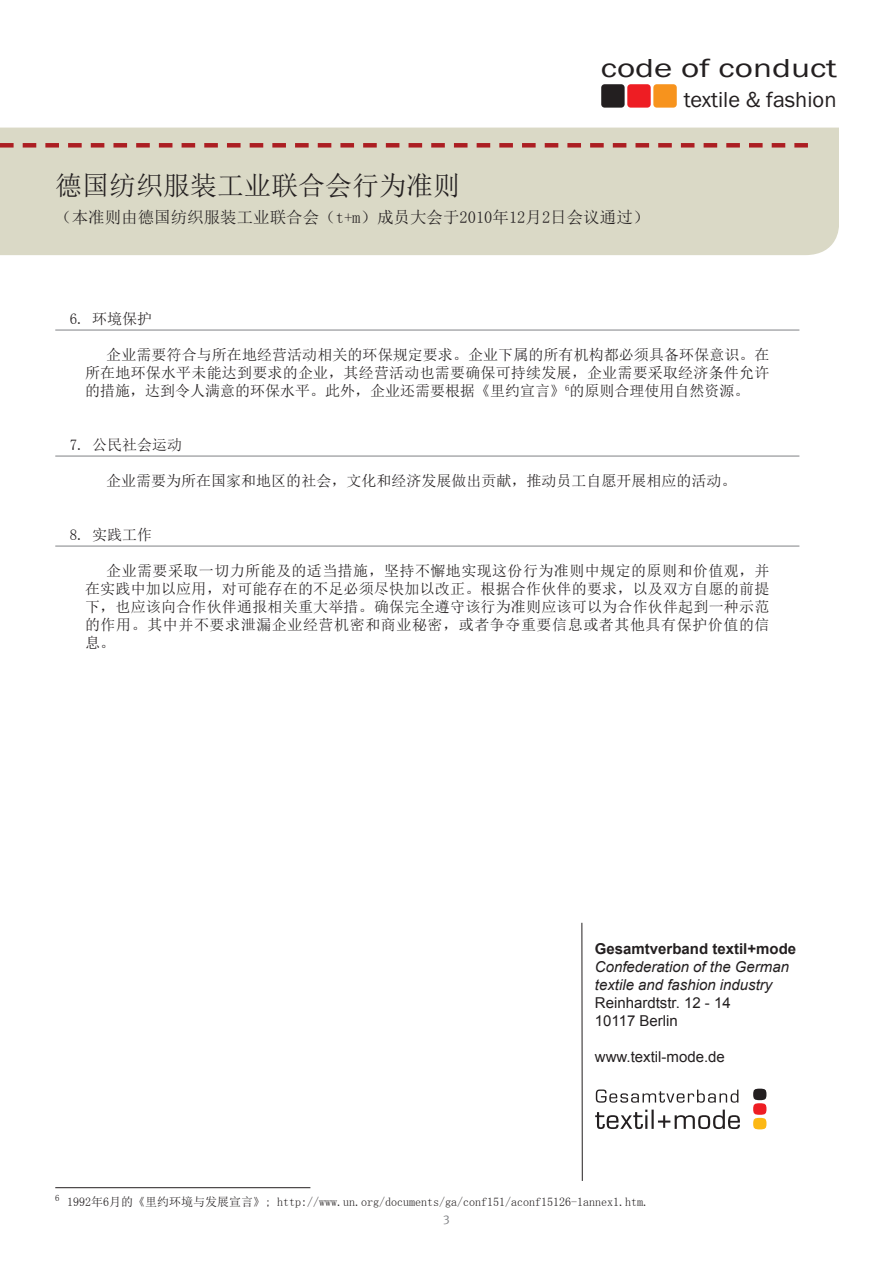
<style>
.page{position:relative;width:893px;height:1263px;background:#fff}
.page>*{position:absolute;margin:0;border:0;box-sizing:border-box;transform-origin:0 0}
.t1{font:27px "Sim Sun";color:#231f20}
.t2{font:27px "Franklin Gothic";color:#231f20;scale:1.3 1}
.t3{font:22.5px "Franklin Gothic";color:#231f20}
.t4{font:16.5px "Sim Sun";color:#231f20}
.t5{font:15px/18px "Sim Sun";color:#231f20;text-align:justify}
.t6{font:italic 15px/18px "Arial";color:#231f20}
.t7{font:15px/18px "Arial";color:#231f20}
.t8{font:700 15px "Arial";color:#231f20}
.t9{font:15px "Sim Sun";color:#231f20}
.t10{font:12.75px "Meta OT";color:#808285}
.t11{font:12px "Sim Sun";color:#231f20}
</style>
<div class="page">
<div style="left:0;top:128px;width:839px;height:127px;background:#dad9c6"></div>
<svg style="left:0;top:143px;width:808px;height:5px;background:#c0726c"></svg>
<div style="left:601px;top:84px;width:24px;height:24px;background:#231f20;border-radius:3px"></div>
<div style="left:653px;top:84px;width:24px;height:24px;background:#f7931d;border-radius:3px"></div>
<div style="left:627px;top:84px;width:24px;height:24px;background:#ee1d23;border-radius:3px"></div>
<hr style="left:55px;top:330px;width:744px;height:1px;background:#808285">
<hr style="left:55px;top:456px;width:744px;height:1px;background:#808285">
<hr style="left:55px;top:546px;width:744px;height:1px;background:#808285">
<hr style="left:55px;top:1187px;width:255px;height:1px;background:#231f20">
<hr style="left:581px;top:923px;width:2px;height:258px;background:#231f20">
<div style="left:753px;top:1118px;width:13px;height:11px;background:#fcb814;border-radius:50%"></div>
<div style="left:753px;top:1103px;width:13px;height:12px;background:#ee1d23;border-radius:50%"></div>
<div style="left:753px;top:1089px;width:13px;height:11px;background:#231f20;border-radius:50%"></div>
<svg style="left:595px;top:1109px;width:145px;height:20px"></svg>
<svg style="left:596px;top:1089px;width:142px;height:14px"></svg>
<h1 class="t2" style="left:601px;top:51px;width:183px">code of conduct</h1>
<h2 class="t3" style="left:684px;top:85px;width:154px">textile &amp; fashion</h2>
<h1 class="t1" style="left:55px;top:171px;width:407px">德国纺织服装工业联合会行为准则</h1>
<p class="t4" style="left:55px;top:209px;width:596px">（本准则由德国纺织服装工业联合会（t+m）成员大会于2010年12月2日会议通过）</p>
<p class="t9" style="left:70px;top:311px;width:84px">6. 环境保护</p>
<p class="t5" style="left:85px;top:346px;width:686px;text-indent:21px">企业需要符合与所在地经营活动相关的环保规定要求。企业下属的所有机构都必须具备环保意识。在所在地环保水平未能达到要求的企业，其经营活动也需要确保可持续发展，企业需要采取经济条件允许的措施，达到令人满意的环保水平。此外，企业还需要根据《里约宣言》<sup>6</sup>的原则合理使用自然资源。</p>
<p class="t9" style="left:70px;top:437px;width:114px">7. 公民社会运动</p>
<p class="t5" style="left:106px;top:472px;width:631px">企业需要为所在国家和地区的社会，文化和经济发展做出贡献，推动员工自愿开展相应的活动。</p>
<p class="t9" style="left:70px;top:527px;width:84px">8. 实践工作</p>
<p class="t5" style="left:85px;top:562px;width:686px;text-indent:21px">企业需要采取一切力所能及的适当措施，坚持不懈地实现这份行为准则中规定的原则和价值观，并在实践中加以应用，对可能存在的不足必须尽快加以改正。根据合作伙伴的要求，以及双方自愿的前提下，也应该向合作伙伴通报相关重大举措。确保完全遵守该行为准则应该可以为合作伙伴起到一种示范的作用。其中并不要求泄漏企业经营机密和商业秘密，或者争夺重要信息或者其他具有保护价值的信息。</p>
<p class="t8" style="left:595px;top:939px;width:203px">Gesamtverband textil+mode</p>
<p class="t6" style="left:595px;top:958px;width:196px">Confederation of the German textile and fashion industry</p>
<p class="t7" style="left:595px;top:994px;width:137px">Reinhardtstr. 12 - 14<br>10117 Berlin</p>
<p class="t7" style="left:595px;top:1048px;width:132px">www.textil-mode.de</p>
<p class="t11" style="left:55px;top:1196px;width:595px"><sup>6</sup> 1992年6月的《里约环境与发展宣言》; http://www.un.org/documents/ga/conf151/aconf15126-1annex1.htm.</p>
<p class="t10" style="left:443px;top:1210px;width:8px">3</p>
</div>
